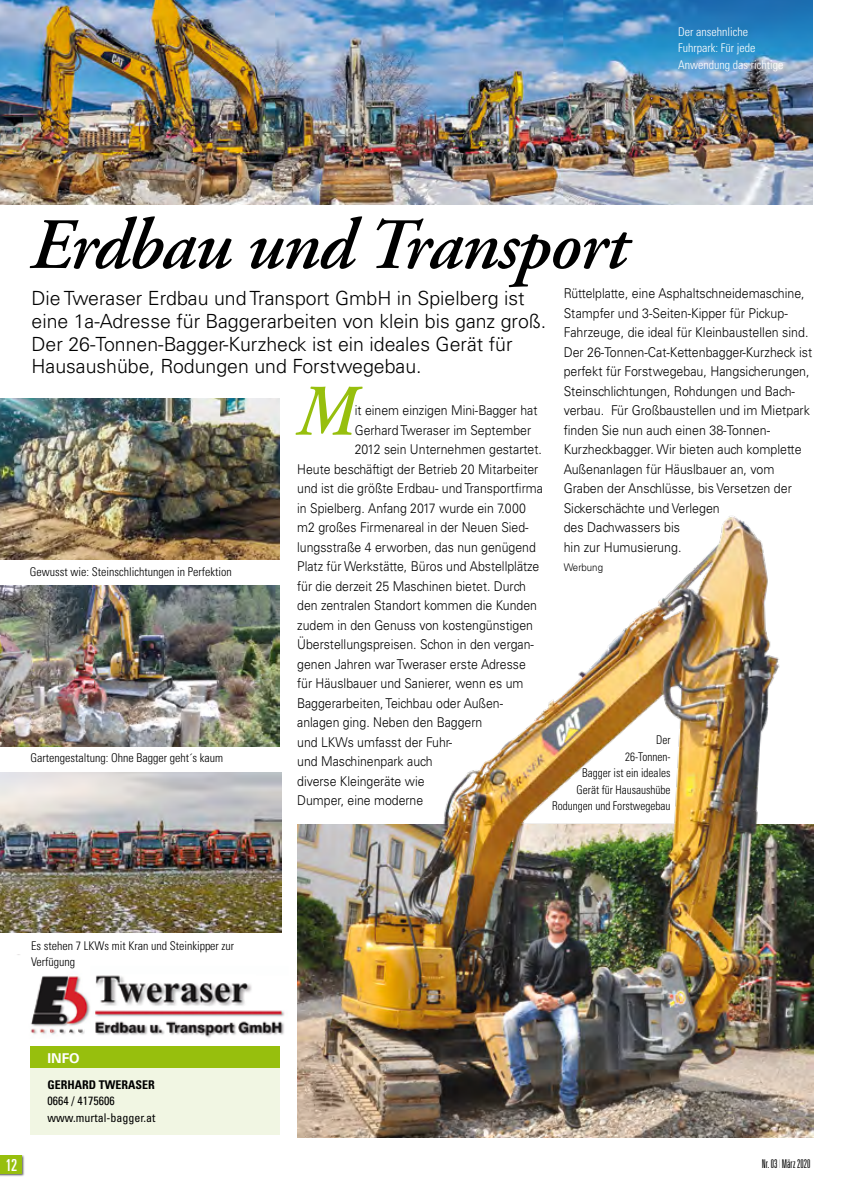
<style>
.page{position:relative;width:842px;height:1200px;background:#fff}
.page>*{position:absolute;margin:0;border:0;box-sizing:border-box;transform-origin:0 0}
.t1{font:italic 600 72.3px "Adobe Garamond Pro";color:#97bf0d;scale:.91 1}
.t2{font:italic 600 72px "Adobe Garamond Pro";letter-spacing:-.02em;color:#000}
.t3{font:300 19.5px/22.5px "Univers LT Std";color:#000}
.t4{font:ultra-condensed 16.5px "Univers LT Std";color:#fff}
.t5{font:300 13.5px "Univers LT Std";color:#000;scale:.91 1}
.t6{font:300 13.5px/19.5px "Univers LT Std";color:#000;scale:.9 1}
.t7{font:700 13.5px "Univers LT Std";color:#fff}
.t8{font:300 condensed 12px/16.5px "Univers LT Std";color:#000}
.t9{font:300 condensed 12px/16.5px "Univers LT Std";color:#000;text-align:right;scale:.94 1}
.t10{font:300 condensed 12px/16.5px "Univers LT Std";color:#fff}
.t11{font:condensed 12px/16.5px "Univers LT Std";color:#000}
.t12{font:700 condensed 12px "Univers LT Std";color:#000}
.t13{font:300 ultra-condensed 12px "Univers LT Std";color:#000}
.t14{font:300 10.5px "Univers LT Std";color:#000;scale:.92 1}
.s1{color:#9c9e9f}
</style>
<div class="page">
<div style="left:0;top:1154px;width:25px;height:21px;background:#000;opacity:.65"></div>
<div style="left:0;top:1155px;width:22px;height:18px;background:#97bf0d"></div>
<img style="left:0;top:585px;width:280px;height:160px">
<img style="left:0;top:398px;width:280px;height:161px">
<img style="left:443px;top:516px;width:337px;height:307px">
<img style="left:297px;top:823px;width:516px;height:314px">
<img style="left:0;top:0;width:812px;height:204px">
<div style="left:30px;top:1067px;width:250px;height:67px;background:#f1f6e3"></div>
<div style="left:30px;top:1046px;width:250px;height:21px;background:#97bf0d"></div>
<img style="left:17px;top:954px;width:268px;height:84px">
<img style="left:0;top:772px;width:281px;height:160px">
<p class="t10" style="left:678px;top:23px;width:107px">Der ansehnliche<br>Fuhrpark: Für jede<br>Anwendung das richtige</p>
<h2 class="t2" style="left:30px;top:203px;width:599px">Erdbau und Transport</h2>
<h3 class="t3" style="left:31px;top:287px;width:516px">Die Tweraser Erdbau und Transport GmbH in Spielberg ist eine 1a-Adresse für Baggerarbeiten von klein bis ganz groß.<br>Der 26-Tonnen-Bagger-Kurzheck ist ein ideales Gerät für Hausaushübe, Rodungen und Forstwegebau.</h3>
<h1 class="t1" style="left:297px;top:370px;width:65px">M</h1>
<p class="t6" style="left:564px;top:283px;width:278px">Rüttelplatte, eine Asphaltschneidemaschine, Stampfer und 3-Seiten-Kipper für Pickup-Fahrzeuge, die ideal für Kleinbaustellen sind.<br>Der 26-Tonnen-Cat-Kettenbagger-Kurzheck ist perfekt für Forstwegebau, Hangsicherungen, Steinschlichtungen, Rohdungen und Bach&shy;verbau. Für Großbaustellen und im Mietpark finden Sie nun auch einen 38-Tonnen-Kurzheckbagger. Wir bieten auch komplette Außenanlagen für Häuslbauer an, vom Graben der Anschlüsse, bis Versetzen der Sickerschächte und Verlegen<br>des Dachwassers bis<br>hin zur Humusierung.</p>
<p class="t14" style="left:564px;top:561px;width:44px">Werbung</p>
<p class="t5" style="left:355px;top:402px;width:202px">it einem einzigen Mini-Bagger hat</p>
<p class="t5" style="left:355px;top:421px;width:195px">Gerhard Tweraser im September</p>
<p class="t5" style="left:355px;top:441px;width:207px">2012 sein Unternehmen gestartet.</p>
<p class="t5" style="left:297px;top:460px;width:266px">Heute beschäftigt der Betrieb 20 Mitarbeiter</p>
<p class="t5" style="left:297px;top:480px;width:271px">und ist die größte Erdbau- und Transportfirma</p>
<p class="t5" style="left:297px;top:499px;width:253px">in Spielberg. Anfang 2017 wurde ein 7.000</p>
<p class="t5" style="left:297px;top:519px;width:256px">m2 großes Firmenareal in der Neuen Sied-</p>
<p class="t5" style="left:297px;top:538px;width:264px">lungsstraße 4 erworben, das nun genügend</p>
<p class="t5" style="left:297px;top:558px;width:267px">Platz für Werkstätte, Büros und Abstellplätze</p>
<p class="t5" style="left:297px;top:577px;width:253px">für die derzeit 25 Maschinen bietet. Durch</p>
<p class="t5" style="left:297px;top:597px;width:265px">den zentralen Standort kommen die Kunden</p>
<p class="t5" style="left:297px;top:616px;width:261px">zudem in den Genuss von kostengünstigen</p>
<p class="t5" style="left:297px;top:636px;width:262px">Überstellungspreisen. Schon in den vergan-</p>
<p class="t5" style="left:297px;top:655px;width:253px">genen Jahren war Tweraser erste Adresse</p>
<p class="t5" style="left:297px;top:675px;width:250px">für Häuslbauer und Sanierer, wenn es um</p>
<p class="t5" style="left:297px;top:694px;width:228px">Baggerarbeiten, Teichbau oder Außen-</p>
<p class="t5" style="left:297px;top:714px;width:205px">anlagen ging. Neben den Baggern</p>
<p class="t5" style="left:297px;top:733px;width:172px">und LKWs umfasst der Fuhr-</p>
<p class="t5" style="left:297px;top:753px;width:150px">und Maschinenpark auch</p>
<p class="t5" style="left:297px;top:772px;width:142px">diverse Kleingeräte wie</p>
<p class="t5" style="left:297px;top:792px;width:140px">Dumper, eine moderne</p>
<p class="t8" style="left:30px;top:563px;width:203px">Gewusst wie: Steinschlichtungen in Perfektion</p>
<p class="t9" style="left:552px;top:731px;width:127px">Der<br>26-Tonnen-<br>Bagger ist ein ideales<br>Gerät für Hausaushübe<br>Rodungen und Forstwegebau</p>
<p class="t8" style="left:31px;top:749px;width:194px">Gartengestaltung: Ohne Bagger geht´s kaum</p>
<p class="t8" style="left:31px;top:936px;width:205px">Es stehen 7 LKWs mit Kran und Steinkipper zur<br>Verfügung</p>
<p class="t7" style="left:47px;top:1049px;width:34px">INFO</p>
<p class="t12" style="left:47px;top:1076px;width:109px">GERHARD TWERASER</p>
<p class="t11" style="left:47px;top:1092px;width:110px">0664 / 4175606 www.murtal-bagger.at</p>
<p class="t4" style="left:5px;top:1154px;width:13px">12</p>
<p class="t13" style="left:762px;top:1157px;width:50px">Nr. 03 <span class="s1">I</span> März 2020</p>
</div>
